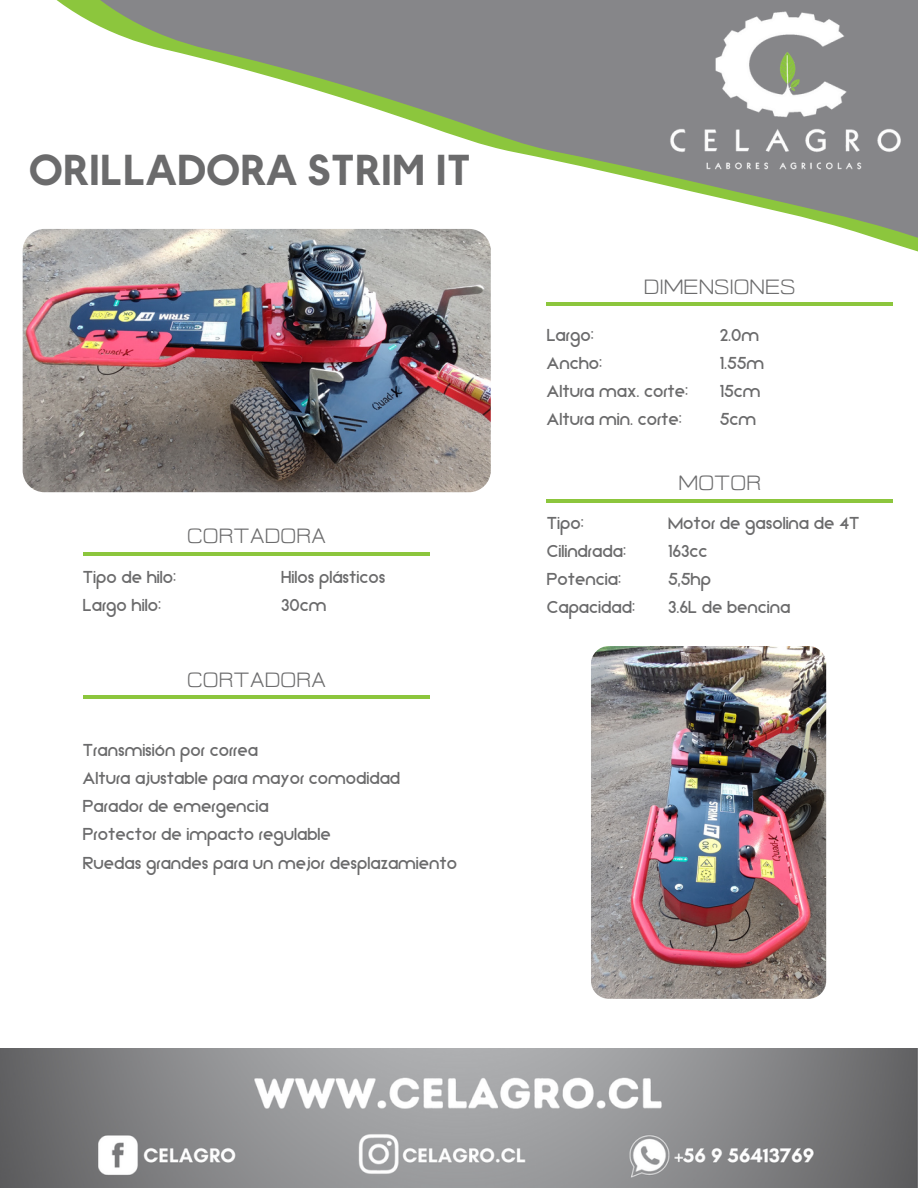
<style>
.page{position:relative;width:918px;height:1188px;background:#fff}
.page>*{position:absolute;margin:0;border:0;box-sizing:border-box;transform-origin:0 0}
.t1{font:500 43.2px "MADE Okine Sans PERSONALUSE";color:#6b6b6c}
.t2{font:20.85px/28.2px "Kunika";color:#6b6b6c}
.t3{font:18px "twoweekendssans";color:#6b6b6c}
</style>
<div class="page">
<svg style="left:22px;top:0;width:896px;height:484px"></svg>
<img style="left:23px;top:229px;width:468px;height:263px;border-radius:22px">
<img style="left:0;top:1048px;width:918px;height:140px">
<img style="left:591px;top:646px;width:235px;height:353px;border-radius:18px">
<hr style="left:546px;top:303px;width:347px;height:3px;background:#8cc63d">
<hr style="left:83px;top:552px;width:347px;height:4px;background:#8cc63d">
<hr style="left:546px;top:499px;width:347px;height:3px;background:#8cc63d">
<hr style="left:83px;top:695px;width:347px;height:4px;background:#8cc63d">
<img style="left:668px;top:11px;width:235px;height:162px">
<p class="t1" style="left:29px;top:150px;width:443px">ORILLADORA STRIM IT</p>
<p class="t3" style="left:187px;top:529px;width:141px">CORTADORA</p>
<p class="t2" style="left:83px;top:564px;width:95px">Tipo de hilo:<br>Largo hilo:</p>
<p class="t2" style="left:281px;top:564px;width:106px">Hilos plásticos<br>30cm</p>
<p class="t3" style="left:187px;top:672px;width:141px">CORTADORA</p>
<p class="t2" style="left:83px;top:737px;width:376px">Transmisión por correa<br>Altura ajustable para mayor comodidad<br>Parador de emergencia<br>Protector de impacto regulable<br>Ruedas grandes para un mejor desplazamiento</p>
<p class="t3" style="left:644px;top:279px;width:153px">DIMENSIONES</p>
<p class="t2" style="left:547px;top:321px;width:143px">Largo:<br>Ancho:<br>Altura max. corte:<br>Altura min. corte:</p>
<p class="t2" style="left:720px;top:321px;width:46px">2.0m<br>1.55m<br>15cm<br>5cm</p>
<p class="t3" style="left:678px;top:476px;width:84px">MOTOR</p>
<p class="t2" style="left:547px;top:509px;width:90px">Tipo:<br>Cilindrada:<br>Potencia:<br>Capacidad:</p>
<p class="t2" style="left:668px;top:509px;width:193px">Motor de gasolina de 4T<br>163cc<br>5,5hp<br>3.6L de bencina</p>
</div>
